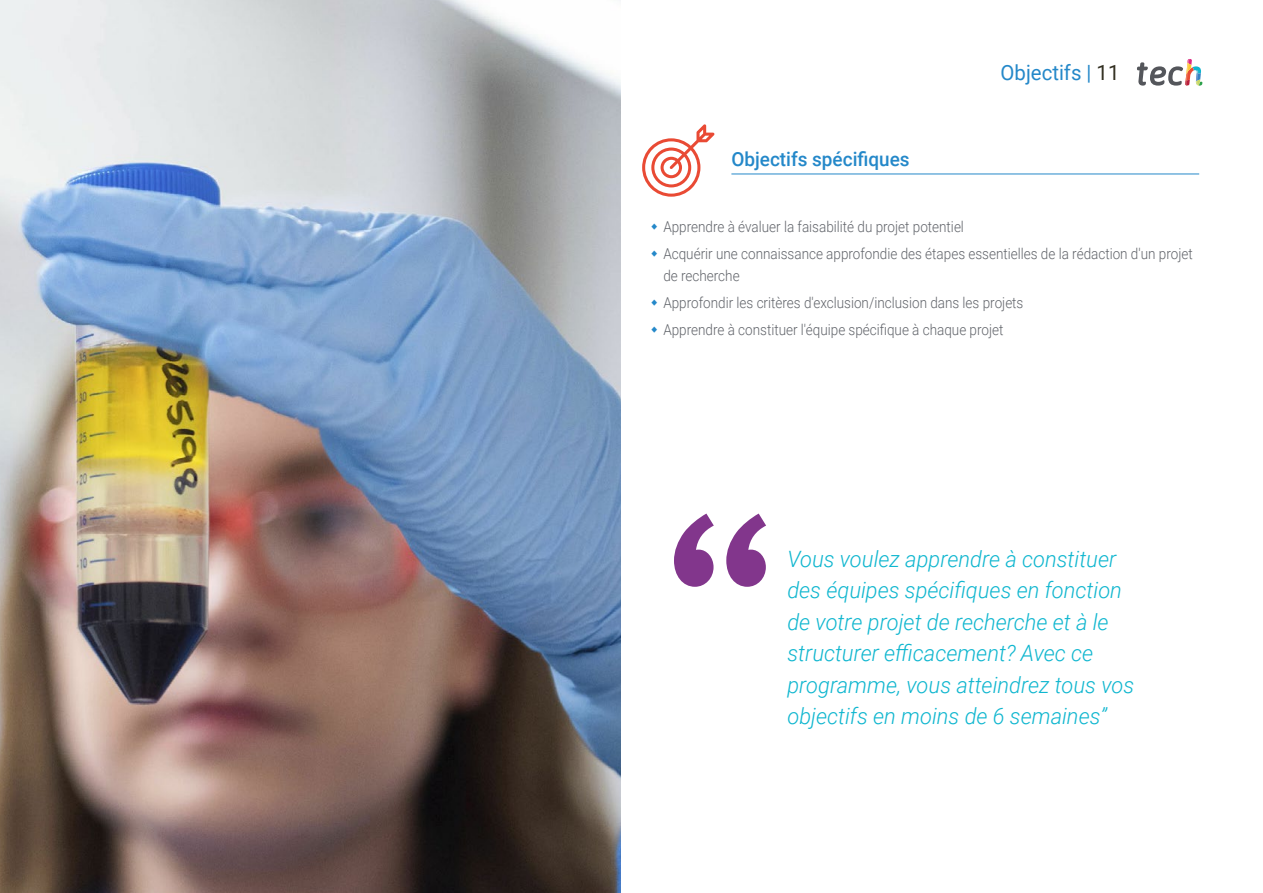
<style>
.page{position:relative;width:1263px;height:893px;background:#fff}
.page>*{position:absolute;margin:0;border:0;box-sizing:border-box;transform-origin:0 0}
.t1{font:italic 300 22.5px/31.5px "Roboto";color:#0fb6cf}
.t2{font:21px "Roboto";color:#2488c9}
.t3{font:500 19.5px "Roboto";color:#2488c9}
.t4{font:300 15px/26.7px "Roboto";color:#61646a;scale:.9 1}
.s1{color:#312e20}
</style>
<div class="page">
<img style="left:0;top:0;width:621px;height:893px">
<svg style="left:1137px;top:59px;width:65px;height:27px"></svg>
<svg style="left:674px;top:514px;width:92px;height:73px"></svg>
<svg style="left:642px;top:124px;width:72px;height:73px"></svg>
<hr style="left:731px;top:174px;width:468px;height:1px;background:#2488c9">
<h3 class="t3" style="left:731px;top:145px;width:180px">Objectifs spécifiques</h3>
<h2 class="t2" style="left:1000px;top:57px;width:120px">Objectifs | <span class="s1">11</span></h2>
<p class="t4" style="left:663px;top:213px;width:590px">Apprendre à évaluer la faisabilité du projet potentiel<br>Acquérir une connaissance approfondie des étapes essentielles de la rédaction d'un projet</p>
<p class="t4" style="left:663px;top:262px;width:402px">de recherche<br>Approfondir les critères d'exclusion/inclusion dans les projets<br>Apprendre à constituer l'équipe spécifique à chaque projet</p>
<h1 class="t1" style="left:787px;top:542px;width:348px">Vous voulez apprendre à constituer des équipes spécifiques en fonction de votre projet de recherche et à le structurer efficacement? Avec ce programme, vous atteindrez tous vos objectifs en moins de 6 semaines”</h1>
</div>
